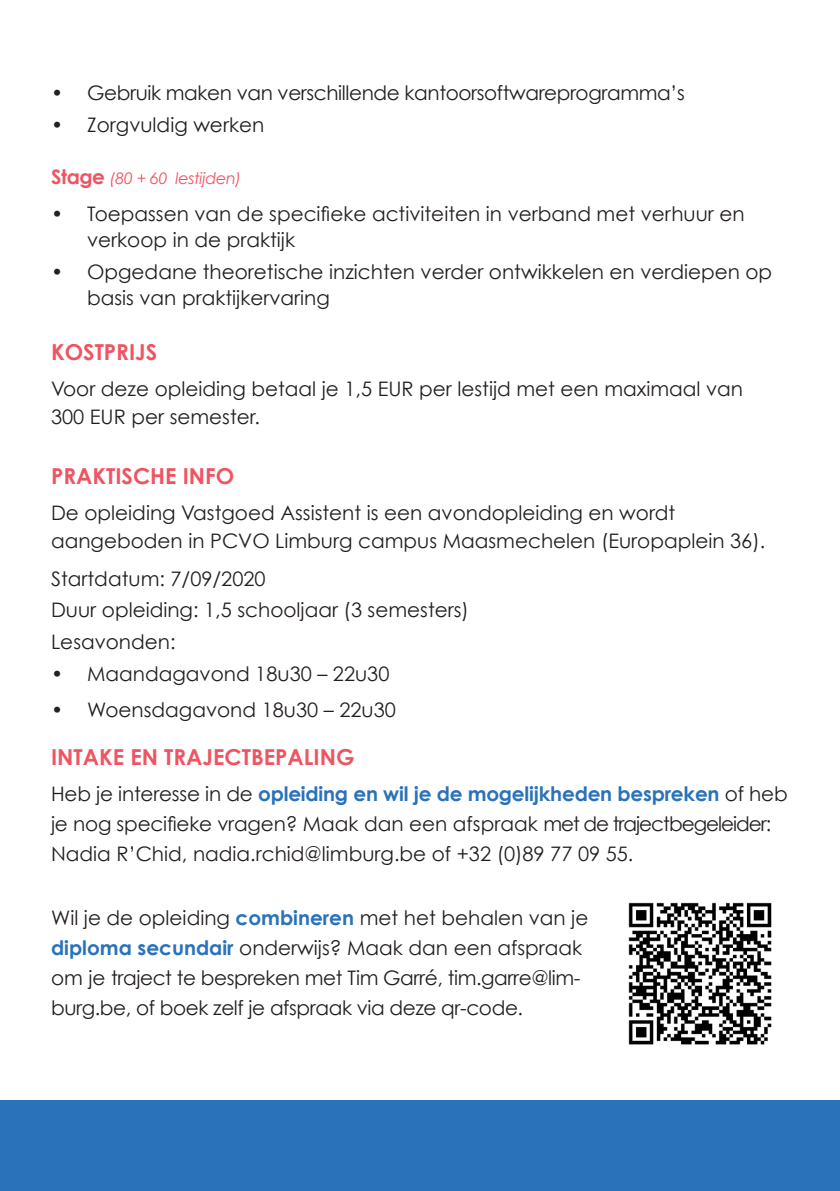
<style>
.page{position:relative;width:840px;height:1191px;background:#fff}
.page>*{position:absolute;margin:0;border:0;box-sizing:border-box;transform-origin:0 0}
.t1{font:700 22px "Century Gothic";color:#ef5462}
.t2{font:20px/26px "Century Gothic";color:#231f20}
.t3{font:20px/30px "Century Gothic";letter-spacing:-.02em;color:#231f20}
.t4{font:italic 16px "Century Gothic";letter-spacing:-.02em;color:#ef5462}
.s1{font-weight:700;font-style:normal;font-size:20px}
.s2{font-weight:700;color:#2a72b9}
</style>
<div class="page">
<div style="left:0;top:1100px;width:839px;height:91px;background:#2a72b9"></div>
<img style="left:628px;top:902px;width:144px;height:143px">
<p class="t3" style="left:51px;top:78px;width:634px">• Gebruik maken van verschillende kantoorsoftwareprogramma’s</p>
<p class="t2" style="left:51px;top:111px;width:214px">• Zorgvuldig werken</p>
<p class="t4" style="left:51px;top:169px;width:192px"><span class="s1">Stage</span> (80 + 60 lestijden)</p>
<p class="t2" style="left:87px;top:201px;width:658px;text-indent:-36px">• Toepassen van de specifieke activiteiten in verband met verhuur en verkoop in de praktijk</p>
<p class="t2" style="left:87px;top:259px;width:686px;text-indent:-36px">• Opgedane theoretische inzichten verder ontwikkelen en verdiepen op basis van praktijkervaring</p>
<p class="t1" style="left:51px;top:338px;width:108px">KOSTPRIJS</p>
<p class="t2" style="left:51px;top:374px;width:693px;line-height:28px">Voor deze opleiding betaal je 1,5 EUR per lestijd met een maximaal van<br>300 EUR per semester.</p>
<p class="t1" style="left:51px;top:462px;width:185px">PRAKTISCHE INFO</p>
<p class="t2" style="left:51px;top:499px;width:715px;line-height:28px">De opleiding Vastgoed Assistent is een avondopleiding en wordt aangeboden in PCVO Limburg campus Maasmechelen (Europaplein 36).</p>
<p class="t2" style="left:51px;top:562px;width:419px;line-height:31.6px">Startdatum: 7/09/2020<br>Duur opleiding: 1,5 schooljaar (3 semesters)<br>Lesavonden:</p>
<p class="t2" style="left:51px;top:660px;width:340px">• Maandagavond 18u30 – 22u30</p>
<p class="t2" style="left:51px;top:696px;width:346px">• Woensdagavond 18u30 – 22u30</p>
<p class="t1" style="left:51px;top:743px;width:305px">INTAKE EN TRAJECTBEPALING</p>
<p class="t2" style="left:51px;top:778px;width:737px;line-height:30px">Heb je interesse in de <span class="s2">opleiding en wil je de mogelijkheden bespreken</span> of heb je nog specifieke vragen? Maak dan een afspraak met de trajectbegeleider:<br>Nadia R’Chid, nadia.rchid@limburg.be of +32 (0)89 77 09 55.</p>
<p class="t3" style="left:51px;top:902px;width:538px">Wil je de opleiding <span class="s2">combineren</span> met het behalen van je <span class="s2">diploma secundair</span> onderwijs? Maak dan een afspraak om je traject te bespreken met Tim Garré, tim.garre@lim&shy;burg.be, of boek zelf je afspraak via deze qr-code.</p>
</div>
